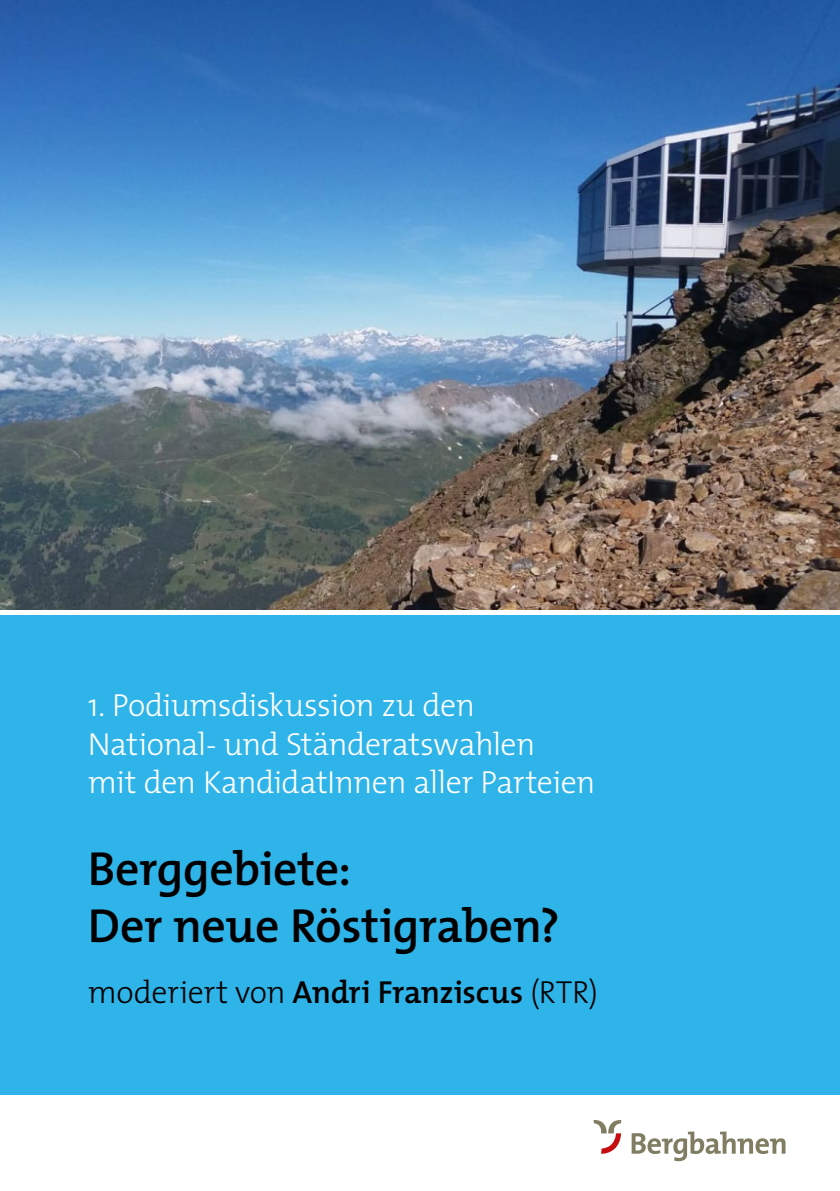
<style>
.page{position:relative;width:840px;height:1191px;background:#fff}
.page>*{position:absolute;margin:0;border:0;box-sizing:border-box;transform-origin:0 0}
.t1{font:600 48px/57.6px "The Mix";letter-spacing:-.01em;color:#000}
.t2{font:300 32px/38.4px "The Mix";letter-spacing:-.015em;color:#fff}
.t3{font:300 32px "The Mix";letter-spacing:-.015em;color:#000}
.s1{font-weight:600}
</style>
<div class="page">
<svg style="left:593px;top:1120px;width:28px;height:34px"></svg>
<svg style="left:631px;top:1131px;width:154px;height:30px"></svg>
<div style="left:0;top:615px;width:839px;height:479px;background:#2fb4e9"></div>
<img style="left:0;top:0;width:839px;height:609px">
<p class="t2" style="left:88px;top:685px;width:508px">1. Podiumsdiskussion zu den<br>National- und Ständeratswahlen<br>mit den KandidatInnen aller Parteien</p>
<h1 class="t1" style="left:88px;top:838px;width:473px">Berggebiete:<br>Der neue Röstigraben?</h1>
<p class="t3" style="left:88px;top:966px;width:511px">moderiert von <span class="s1">Andri Franziscus</span> (RTR)</p>
</div>
